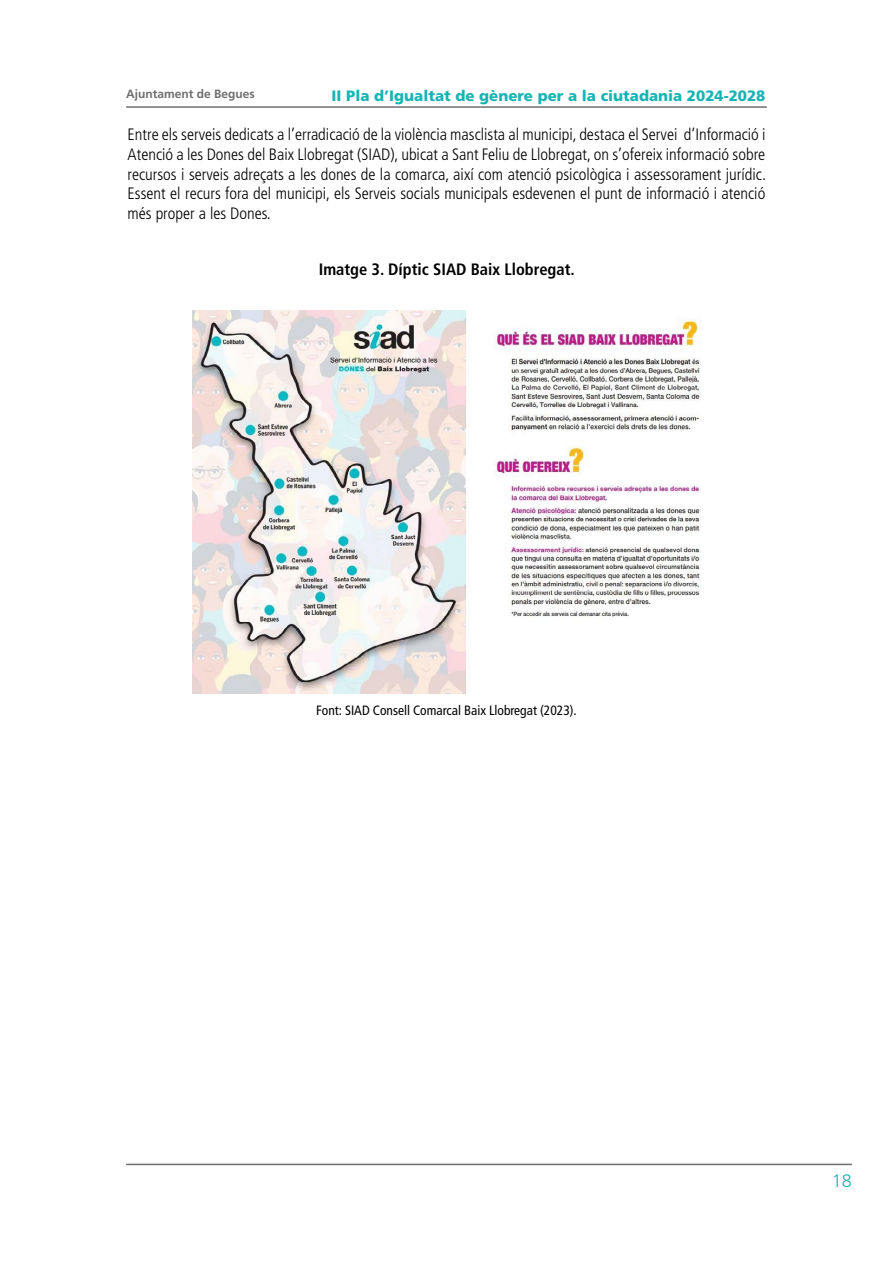
<style>
.page{position:relative;width:893px;height:1263px;background:#fff}
.page>*{position:absolute;margin:0;border:0;box-sizing:border-box;transform-origin:0 0}
.t1{font:300 18px "Frutiger";color:#16b4b5}
.t2{font:300 condensed 16.5px/19.8px "Frutiger";color:#000;text-align:justify}
.t3{font:700 condensed 16.5px "Frutiger";color:#000}
.t4{font:900 15px "Frutiger";color:#16b4b5}
.t5{font:13.5px "Frutiger LT 57 Cn";color:#000}
.t6{font:700 12px "Frutiger";color:#706f6f}
</style>
<div class="page">
<hr style="left:126px;top:106px;width:641px;height:2px;background:#706f6f">
<hr style="left:126px;top:1164px;width:726px;height:1px;background:#706f6f">
<img style="left:193px;top:311px;width:507px;height:382px">
<p class="t6" style="left:126px;top:87px;width:130px">Ajuntament de Begues</p>
<p class="t2" style="left:128px;top:125px;width:640px">Entre els serveis dedicats a l’erradicació de la violència masclista al municipi, destaca el Servei d’Informació i Atenció a les Dones del Baix Llobregat (SIAD), ubicat a Sant Feliu de Llobregat, on s’ofereix informació sobre recursos i serveis adreçats a les dones de la comarca, així com atenció psicològica i assessorament jurídic.<br>Essent el recurs fora del municipi, els Serveis socials municipals esdevenen el punt de informació i atenció més proper a les Dones.</p>
<p class="t3" style="left:319px;top:259px;width:258px">Imatge 3. Díptic SIAD Baix Llobregat.</p>
<p class="t4" style="left:332px;top:87px;width:435px">II Pla d’Igualtat de gènere per a la ciutadania 2024-2028</p>
<p class="t5" style="left:316px;top:702px;width:262px">Font: SIAD Consell Comarcal Baix Llobregat (2023).</p>
<p class="t1" style="left:832px;top:1171px;width:22px">18</p>
</div>
